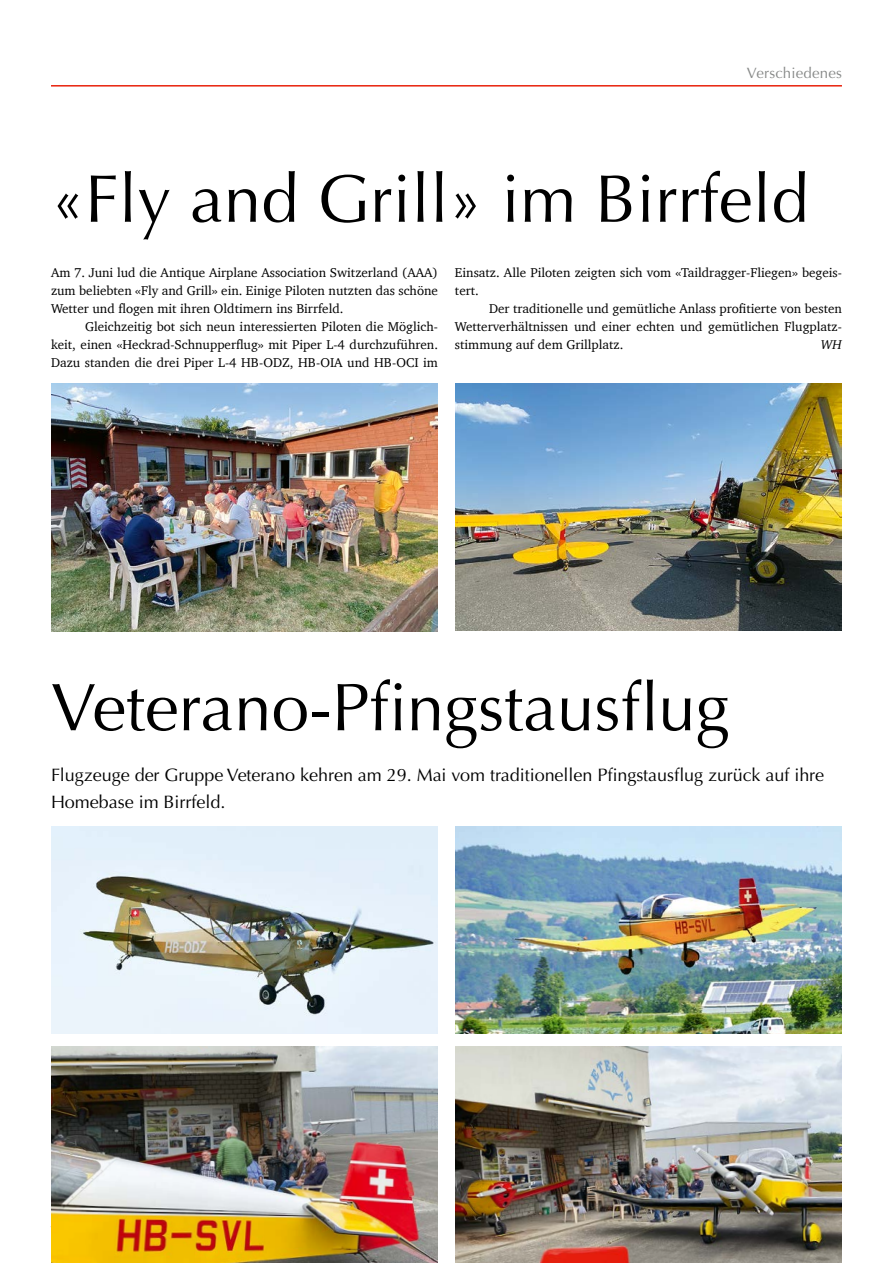
<style>
.page{position:relative;width:893px;height:1263px;background:#fff}
.page>*{position:absolute;margin:0;border:0;box-sizing:border-box;transform-origin:0 0}
.t1{font:67.5px "Optima";color:#000}
.t2{font:18px/27px "Optima";color:#000}
.t3{font:15px "Optima";letter-spacing:.015em;color:#878988}
.t4{font:13.2px/18px "Charter";color:#000;text-align:justify}
.t5{font:italic 13.2px "Charter";color:#000}
</style>
<div class="page">
<hr style="left:51px;top:85px;width:791px;height:2px;background:#e8210b">
<img style="left:51px;top:383px;width:387px;height:248px">
<img style="left:455px;top:384px;width:387px;height:247px">
<img style="left:455px;top:827px;width:387px;height:206px">
<img style="left:455px;top:1046px;width:387px;height:217px">
<img style="left:51px;top:1046px;width:387px;height:217px">
<img style="left:51px;top:827px;width:387px;height:206px">
<p class="t3" style="left:747px;top:64px;width:96px">Verschiedenes</p>
<h1 class="t1" style="left:51px;top:160px;width:759px">«Fly and Grill» im Birrfeld</h1>
<p class="t4" style="left:51px;top:264px;width:388px">Am 7. Juni lud die Antique Airplane Association Switzerland (AAA) zum beliebten «Fly and Grill» ein. Einige Piloten nutzten das schöne Wetter und flogen mit ihren Oldtimern ins Birrfeld.</p>
<p class="t4" style="left:51px;top:318px;width:388px;text-indent:34px">Gleichzeitig bot sich neun interessierten Piloten die Möglich&shy;keit, einen «Heckrad-Schnupperflug» mit Piper L-4 durchzuführen.<br>Dazu standen die drei Piper L-4 HB-ODZ, HB-OIA und HB-OCI im</p>
<p class="t4" style="left:455px;top:264px;width:388px">Einsatz. Alle Piloten zeigten sich vom «Taildragger-Fliegen» begeis&shy;tert.</p>
<p class="t4" style="left:455px;top:300px;width:388px;text-indent:34px">Der traditionelle und gemütliche Anlass profitierte von besten Wetterverhältnissen und einer echten und gemütlichen Flugplatz&shy;stimmung auf dem Grillplatz.</p>
<p class="t5" style="left:821px;top:334px;width:23px">WH</p>
<h1 class="t1" style="left:51px;top:668px;width:680px">Veterano-Pfingstausflug</h1>
<h2 class="t2" style="left:51px;top:762px;width:775px">Flugzeuge der Gruppe Veterano kehren am 29. Mai vom traditionellen Pfingstausflug zurück auf ihre<br>Homebase im Birrfeld.</h2>
</div>
